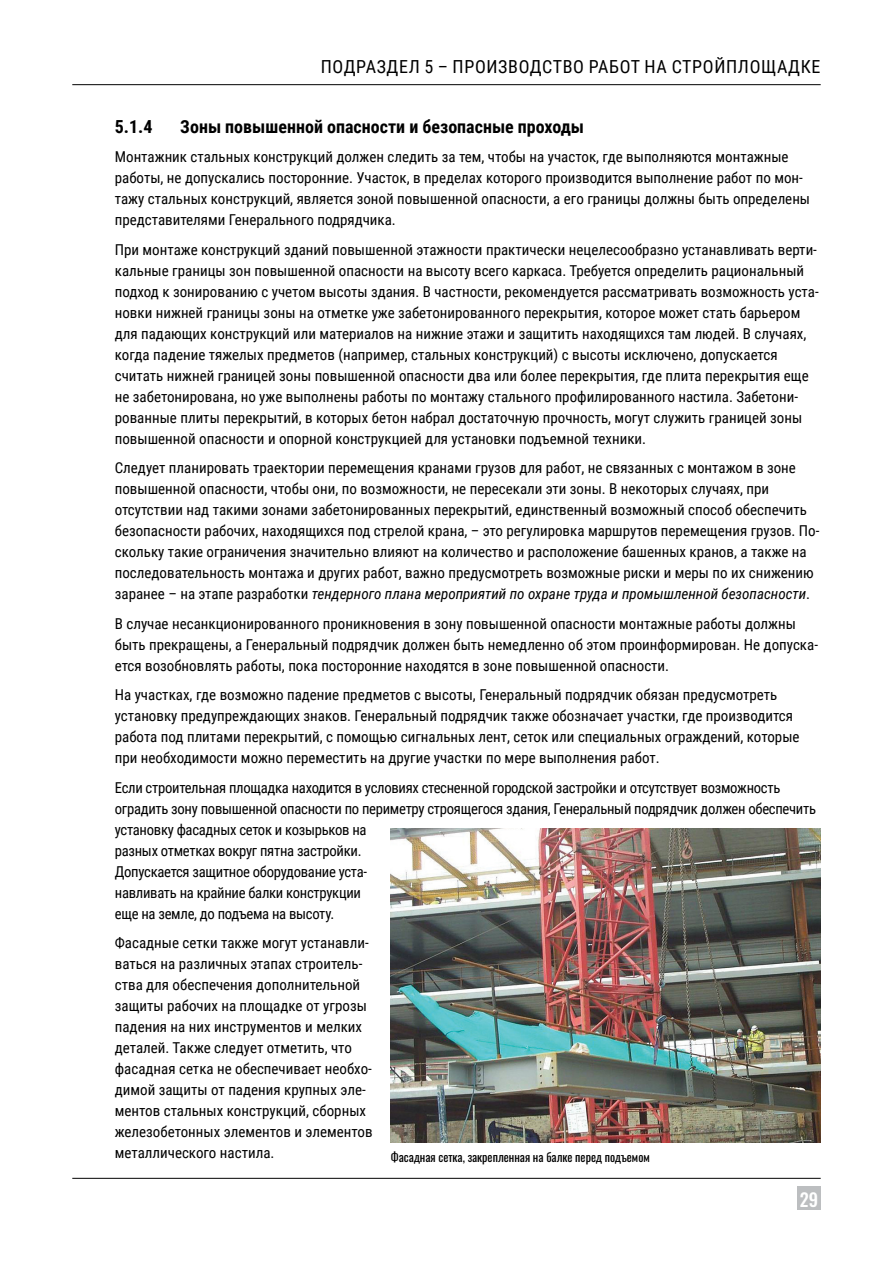
<style>
.page{position:relative;width:893px;height:1263px;background:#fff}
.page>*{position:absolute;margin:0;border:0;box-sizing:border-box;transform-origin:0 0}
.t1{font:700 18px "Roboto Condensed";color:#000}
.t2{font:18px "Roboto Condensed";letter-spacing:.035em;color:#000}
.t3{font:500 18px "Oswald";color:#fff}
.t4{font:15px/21px "Roboto Condensed";color:#000}
.t5{font:15px/21px "Roboto Condensed";letter-spacing:-.02em;color:#000}
.t6{font:12px "Oswald";color:#000}
.s1{font-style:italic}
</style>
<div class="page">
<hr style="left:72px;top:1178px;width:749px;height:1px;background:#000">
<hr style="left:72px;top:84px;width:749px;height:1px;background:#000">
<div style="left:797px;top:1186px;width:24px;height:24px;background:#bcbec0"></div>
<img style="left:391px;top:828px;width:430px;height:315px">
<p class="t2" style="left:321px;top:54px;width:501px">ПОДРАЗДЕЛ 5 – ПРОИЗВОДСТВО РАБОТ НА СТРОЙПЛОЩАДКЕ</p>
<p class="t1" style="left:115px;top:114px;width:39px">5.1.4</p>
<p class="t1" style="left:180px;top:114px;width:405px">Зоны повышенной опасности и безопасные проходы</p>
<p class="t4" style="left:115px;top:146px;width:697px">Монтажник стальных конструкций должен следить за тем, чтобы на участок, где выполняются монтажные работы, не допускались посторонние. Участок, в пределах которого производится выполнение работ по мон&shy;тажу стальных конструкций, является зоной повышенной опасности, а его границы должны быть определены представителями Генерального подрядчика.</p>
<p class="t4" style="left:115px;top:238px;width:705px">При монтаже конструкций зданий повышенной этажности практически нецелесообразно устанавливать верти&shy;кальные границы зон повышенной опасности на высоту всего каркаса. Требуется определить рациональный подход к зонированию с учетом высоты здания. В частности, рекомендуется рассматривать возможность уста&shy;новки нижней границы зоны на отметке уже забетонированного перекрытия, которое может стать барьером для падающих конструкций или материалов на нижние этажи и защитить находящихся там людей. В случаях, когда падение тяжелых предметов (например, стальных конструкций) с высоты исключено, допускается считать нижней границей зоны повышенной опасности два или более перекрытия, где плита перекрытия еще не забетонирована, но уже выполнены работы по монтажу стального профилированного настила. Забетони&shy;рованные плиты перекрытий, в которых бетон набрал достаточную прочность, могут служить границей зоны повышенной опасности и опорной конструкцией для установки подъемной техники.</p>
<p class="t4" style="left:115px;top:457px;width:706px">Следует планировать траектории перемещения кранами грузов для работ, не связанных с монтажом в зоне повышенной опасности, чтобы они, по возможности, не пересекали эти зоны. В некоторых случаях, при отсутствии над такими зонами забетонированных перекрытий, единственный возможный способ обеспечить безопасности рабочих, находящихся под стрелой крана, – это регулировка маршрутов перемещения грузов. По&shy;скольку такие ограничения значительно влияют на количество и расположение башенных кранов, а также на последовательность монтажа и других работ, важно предусмотреть возможные риски и меры по их снижению заранее – на этапе разработки <span class="s1">тендерного плана мероприятий по охране труда и промышленной безопасности</span>.</p>
<p class="t4" style="left:115px;top:612px;width:705px">В случае несанкционированного проникновения в зону повышенной опасности монтажные работы должны быть прекращены, а Генеральный подрядчик должен быть немедленно об этом проинформирован. Не допуска&shy;ется возобновлять работы, пока посторонние находятся в зоне повышенной опасности.</p>
<p class="t4" style="left:115px;top:684px;width:686px">На участках, где возможно падение предметов с высоты, Генеральный подрядчик обязан предусмотреть установку предупреждающих знаков. Генеральный подрядчик также обозначает участки, где производится работа под плитами перекрытий, с помощью сигнальных лент, сеток или специальных ограждений, которые при необходимости можно переместить на другие участки по мере выполнения работ.</p>
<p class="t5" style="left:115px;top:776px;width:703px">Если строительная площадка находится в условиях стесненной городской застройки и отсутствует возможность оградить зону повышенной опасности по периметру строящегося здания, Генеральный подрядчик должен обеспечить установку фасадных сеток и козырьков на<br>разных отметках вокруг пятна застройки.<br>Допускается защитное оборудование уста-<br>навливать на крайние балки конструкции<br>еще на земле, до подъема на высоту.</p>
<p class="t4" style="left:115px;top:932px;width:259px">Фасадные сетки также могут устанавли&shy;ваться на различных этапах строитель&shy;ства для обеспечения дополнительной защиты рабочих на площадке от угрозы падения на них инструментов и мелких деталей. Также следует отметить, что фасадная сетка не обеспечивает необхо&shy;димой защиты от падения крупных эле&shy;ментов стальных конструкций, сборных железобетонных элементов и элементов металлического настила.</p>
<p class="t6" style="left:391px;top:1146px;width:260px">Фасадная сетка, закрепленная на балке перед подъемом</p>
<p class="t3" style="left:800px;top:1183px;width:20px">29</p>
</div>
